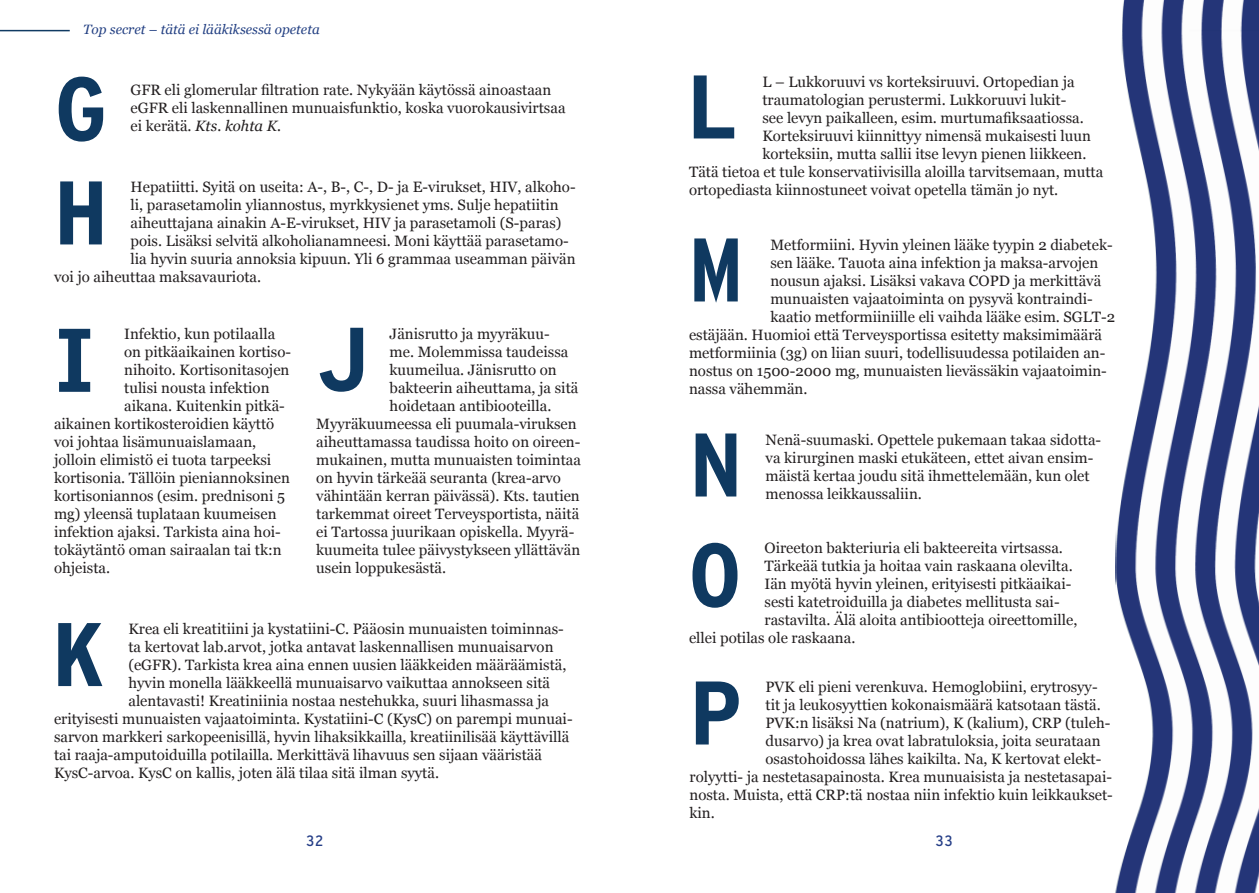
<style>
.page{position:relative;width:1259px;height:893px;background:#fff}
.page>*{position:absolute;margin:0;border:0;box-sizing:border-box;transform-origin:0 0}
.Leipäteksti{font:700 90px "Interstate Mono";color:#0f3960}
.Leipäteksti-2{font:15px/18px "Georgia";color:#231f20}
.Leipäteksti-3{font:italic 15px "Georgia";color:#231f20}
.t1{font:15px "Interstate Mono";color:#253e87}
.Yläkulman_teksti{font:italic 13.5px "Georgia";color:#223f82}
.s1{font-style:normal}
</style>
<div class="page">
<hr style="left:0;top:30px;width:70px;height:1px;background:#103a62">
<img style="left:1115px;top:0;width:144px;height:893px">
<p class="Yläkulman_teksti" style="left:83px;top:20px;width:238px">Top secret – tätä ei lääkiksessä opeteta</p>
<p class="Leipäteksti" style="left:54px;top:54px;width:55px">G</p>
<p class="Leipäteksti-2" style="left:131px;top:81px;width:436px">GFR eli glomerular filtration rate. Nykyään käytössä ainoastaan eGFR eli laskennallinen munuaisfunktio, koska vuorokausivirtsaa</p>
<p class="Leipäteksti-3" style="left:131px;top:115px;width:152px"><span class="s1">ei kerätä.</span> Kts. kohta K.</p>
<p class="Leipäteksti-2" style="left:131px;top:177px;width:446px">Hepatiitti. Syitä on useita: A-, B-, C-, D- ja E-virukset, HIV, alkoho-</p>
<p class="Leipäteksti-2" style="left:131px;top:195px;width:430px">li, parasetamolin yliannostus, myrkkysienet yms. Sulje hepatiitin</p>
<p class="Leipäteksti-2" style="left:131px;top:213px;width:432px">aiheuttajana ainakin A-E-virukset, HIV ja parasetamoli (S-paras)</p>
<p class="Leipäteksti-2" style="left:131px;top:231px;width:440px">pois. Lisäksi selvitä alkoholianamneesi. Moni käyttää parasetamo-</p>
<p class="Leipäteksti-2" style="left:131px;top:249px;width:446px">lia hyvin suuria annoksia kipuun. Yli 6 grammaa useamman päivän</p>
<p class="Leipäteksti-2" style="left:54px;top:267px;width:209px">voi jo aiheuttaa maksavauriota.</p>
<p class="Leipäteksti" style="left:54px;top:158px;width:55px">H</p>
<p class="Leipäteksti-2" style="left:124px;top:324px;width:153px">Infektio, kun potilaalla</p>
<p class="Leipäteksti-2" style="left:124px;top:342px;width:168px">on pitkäaikainen kortiso-</p>
<p class="Leipäteksti-2" style="left:124px;top:360px;width:167px">nihoito. Kortisonitasojen</p>
<p class="Leipäteksti-2" style="left:124px;top:378px;width:147px">tulisi nousta infektion</p>
<p class="Leipäteksti-2" style="left:124px;top:396px;width:162px">aikana. Kuitenkin pitkä-</p>
<p class="Leipäteksti-2" style="left:54px;top:414px;width:222px">aikainen kortikosteroidien käyttö</p>
<p class="Leipäteksti-2" style="left:54px;top:432px;width:204px">voi johtaa lisämunuaislamaan,</p>
<p class="Leipäteksti-2" style="left:54px;top:450px;width:219px">jolloin elimistö ei tuota tarpeeksi</p>
<p class="Leipäteksti-2" style="left:54px;top:468px;width:238px">kortisonia. Tällöin pieniannoksinen</p>
<p class="Leipäteksti-2" style="left:54px;top:486px;width:232px">kortisoniannos (esim. prednisoni 5</p>
<p class="Leipäteksti-2" style="left:54px;top:504px;width:224px">mg) yleensä tuplataan kuumeisen</p>
<p class="Leipäteksti-2" style="left:54px;top:522px;width:228px">infektion ajaksi. Tarkista aina hoi-</p>
<p class="Leipäteksti-2" style="left:54px;top:540px;width:229px">tokäytäntö oman sairaalan tai tk:n</p>
<p class="Leipäteksti-2" style="left:54px;top:558px;width:58px">ohjeista.</p>
<p class="Leipäteksti" style="left:48px;top:305px;width:56px">I</p>
<p class="Leipäteksti" style="left:316px;top:304px;width:55px">J</p>
<p class="Leipäteksti-2" style="left:389px;top:324px;width:162px">Jänisrutto ja myyräkuu-</p>
<p class="Leipäteksti-2" style="left:389px;top:342px;width:180px">me. Molemmissa taudeissa</p>
<p class="Leipäteksti-2" style="left:389px;top:360px;width:169px">kuumeilua. Jänisrutto on</p>
<p class="Leipäteksti-2" style="left:389px;top:378px;width:190px">bakteerin aiheuttama, ja sitä</p>
<p class="Leipäteksti-2" style="left:389px;top:396px;width:163px">hoidetaan antibiooteilla.</p>
<p class="Leipäteksti-2" style="left:316px;top:414px;width:262px">Myyräkuumeessa eli puumala-viruksen</p>
<p class="Leipäteksti-2" style="left:316px;top:432px;width:266px">aiheuttamassa taudissa hoito on oireen-</p>
<p class="Leipäteksti-2" style="left:316px;top:450px;width:266px">mukainen, mutta munuaisten toimintaa</p>
<p class="Leipäteksti-2" style="left:316px;top:468px;width:246px">on hyvin tärkeää seuranta (krea-arvo</p>
<p class="Leipäteksti-2" style="left:316px;top:486px;width:265px">vähintään kerran päivässä). Kts. tautien</p>
<p class="Leipäteksti-2" style="left:316px;top:504px;width:264px">tarkemmat oireet Terveysportista, näitä</p>
<p class="Leipäteksti-2" style="left:316px;top:522px;width:260px">ei Tartossa juurikaan opiskella. Myyrä-</p>
<p class="Leipäteksti-2" style="left:316px;top:540px;width:265px">kuumeita tulee päivystykseen yllättävän</p>
<p class="Leipäteksti-2" style="left:316px;top:558px;width:131px">usein loppukesästä.</p>
<p class="Leipäteksti-2" style="left:128px;top:619px;width:437px">Krea eli kreatitiini ja kystatiini-C. Pääosin munuaisten toiminnas-</p>
<p class="Leipäteksti-2" style="left:128px;top:637px;width:427px">ta kertovat lab.arvot, jotka antavat laskennallisen munuaisarvon</p>
<p class="Leipäteksti-2" style="left:128px;top:655px;width:439px">(eGFR). Tarkista krea aina ennen uusien lääkkeiden määräämistä,</p>
<p class="Leipäteksti-2" style="left:128px;top:673px;width:423px">hyvin monella lääkkeellä munuaisarvo vaikuttaa annokseen sitä</p>
<p class="Leipäteksti-2" style="left:128px;top:691px;width:422px">alentavasti! Kreatiniinia nostaa nestehukka, suuri lihasmassa ja</p>
<p class="Leipäteksti-2" style="left:54px;top:709px;width:520px">erityisesti munuaisten vajaatoiminta. Kystatiini-C (KysC) on parempi munuai-</p>
<p class="Leipäteksti-2" style="left:54px;top:727px;width:517px">sarvon markkeri sarkopeenisillä, hyvin lihaksikkailla, kreatiinilisää käyttävillä</p>
<p class="Leipäteksti-2" style="left:54px;top:745px;width:489px">tai raaja-amputoiduilla potilailla. Merkittävä lihavuus sen sijaan vääristää</p>
<p class="Leipäteksti-2" style="left:54px;top:763px;width:386px">KysC-arvoa. KysC on kallis, joten älä tilaa sitä ilman syytä.</p>
<p class="Leipäteksti" style="left:52px;top:600px;width:55px">K</p>
<p class="Leipäteksti" style="left:686px;top:52px;width:55px">L</p>
<p class="Leipäteksti-2" style="left:762px;top:72px;width:314px">L – Lukkoruuvi vs korteksiruuvi. Ortopedian ja</p>
<p class="Leipäteksti-2" style="left:762px;top:90px;width:305px">traumatologian perustermi. Lukkoruuvi lukit-</p>
<p class="Leipäteksti-2" style="left:762px;top:108px;width:323px">see levyn paikalleen, esim. murtumafiksaatiossa.</p>
<p class="Leipäteksti-2" style="left:762px;top:126px;width:330px">Korteksiruuvi kiinnittyy nimensä mukaisesti luun</p>
<p class="Leipäteksti-2" style="left:762px;top:144px;width:326px">korteksiin, mutta sallii itse levyn pienen liikkeen.</p>
<p class="Leipäteksti-2" style="left:689px;top:162px;width:416px">Tätä tietoa et tule konservatiivisilla aloilla tarvitsemaan, mutta</p>
<p class="Leipäteksti-2" style="left:689px;top:180px;width:371px">ortopediasta kiinnostuneet voivat opetella tämän jo nyt.</p>
<p class="Leipäteksti" style="left:689px;top:215px;width:55px">M</p>
<p class="Leipäteksti-2" style="left:770px;top:235px;width:344px">Metformiini. Hyvin yleinen lääke tyypin 2 diabetek-</p>
<p class="Leipäteksti-2" style="left:770px;top:253px;width:329px">sen lääke. Tauota aina infektion ja maksa-arvojen</p>
<p class="Leipäteksti-2" style="left:770px;top:271px;width:332px">nousun ajaksi. Lisäksi vakava COPD ja merkittävä</p>
<p class="Leipäteksti-2" style="left:770px;top:289px;width:324px">munuaisten vajaatoiminta on pysyvä kontraindi-</p>
<p class="Leipäteksti-2" style="left:770px;top:307px;width:346px">kaatio metformiiniille eli vaihda lääke esim. SGLT-2</p>
<p class="Leipäteksti-2" style="left:689px;top:325px;width:414px">estäjään. Huomioi että Terveysportissa esitetty maksimimäärä</p>
<p class="Leipäteksti-2" style="left:689px;top:343px;width:418px">metformiinia (3g) on liian suuri, todellisuudessa potilaiden an-</p>
<p class="Leipäteksti-2" style="left:689px;top:361px;width:419px">nostus on 1500-2000 mg, munuaisten lievässäkin vajaatoimin-</p>
<p class="Leipäteksti-2" style="left:689px;top:379px;width:120px">nassa vähemmän.</p>
<p class="Leipäteksti" style="left:689px;top:410px;width:55px">N</p>
<p class="Leipäteksti-2" style="left:765px;top:431px;width:337px">Nenä-suumaski. Opettele pukemaan takaa sidotta&shy;va kirurginen maski etukäteen, ettet aivan ensim&shy;mäistä kertaa joudu sitä ihmettelemään, kun olet menossa leikkaussaliin.</p>
<p class="Leipäteksti" style="left:688px;top:520px;width:55px">O</p>
<p class="Leipäteksti-2" style="left:764px;top:538px;width:300px">Oireeton bakteriuria eli bakteereita virtsassa.</p>
<p class="Leipäteksti-2" style="left:764px;top:556px;width:310px">Tärkeää tutkia ja hoitaa vain raskaana olevilta.</p>
<p class="Leipäteksti-2" style="left:764px;top:574px;width:308px">Iän myötä hyvin yleinen, erityisesti pitkäaikai-</p>
<p class="Leipäteksti-2" style="left:764px;top:592px;width:297px">sesti katetroiduilla ja diabetes mellitusta sai-</p>
<p class="Leipäteksti-2" style="left:764px;top:610px;width:314px">rastavilta. Älä aloita antibiootteja oireettomille,</p>
<p class="Leipäteksti-2" style="left:689px;top:628px;width:168px">ellei potilas ole raskaana.</p>
<p class="Leipäteksti-2" style="left:765px;top:677px;width:334px">PVK eli pieni verenkuva. Hemoglobiini, erytrosyy-</p>
<p class="Leipäteksti-2" style="left:765px;top:695px;width:337px">tit ja leukosyyttien kokonaismäärä katsotaan tästä.</p>
<p class="Leipäteksti-2" style="left:765px;top:713px;width:346px">PVK:n lisäksi Na (natrium), K (kalium), CRP (tuleh-</p>
<p class="Leipäteksti-2" style="left:765px;top:731px;width:336px">dusarvo) ja krea ovat labratuloksia, joita seurataan</p>
<p class="Leipäteksti-2" style="left:765px;top:749px;width:337px">osastohoidossa lähes kaikilta. Na, K kertovat elekt-</p>
<p class="Leipäteksti-2" style="left:689px;top:767px;width:424px">rolyytti- ja nestetasapainosta. Krea munuaisista ja nestetasapai-</p>
<p class="Leipäteksti-2" style="left:689px;top:785px;width:425px">nosta. Muista, että CRP:tä nostaa niin infektio kuin leikkaukset-</p>
<p class="Leipäteksti-2" style="left:689px;top:803px;width:27px">kin.</p>
<p class="Leipäteksti" style="left:689px;top:658px;width:55px">P</p>
<p class="t1" style="left:306px;top:831px;width:19px">32</p>
<p class="t1" style="left:935px;top:831px;width:19px">33</p>
</div>
